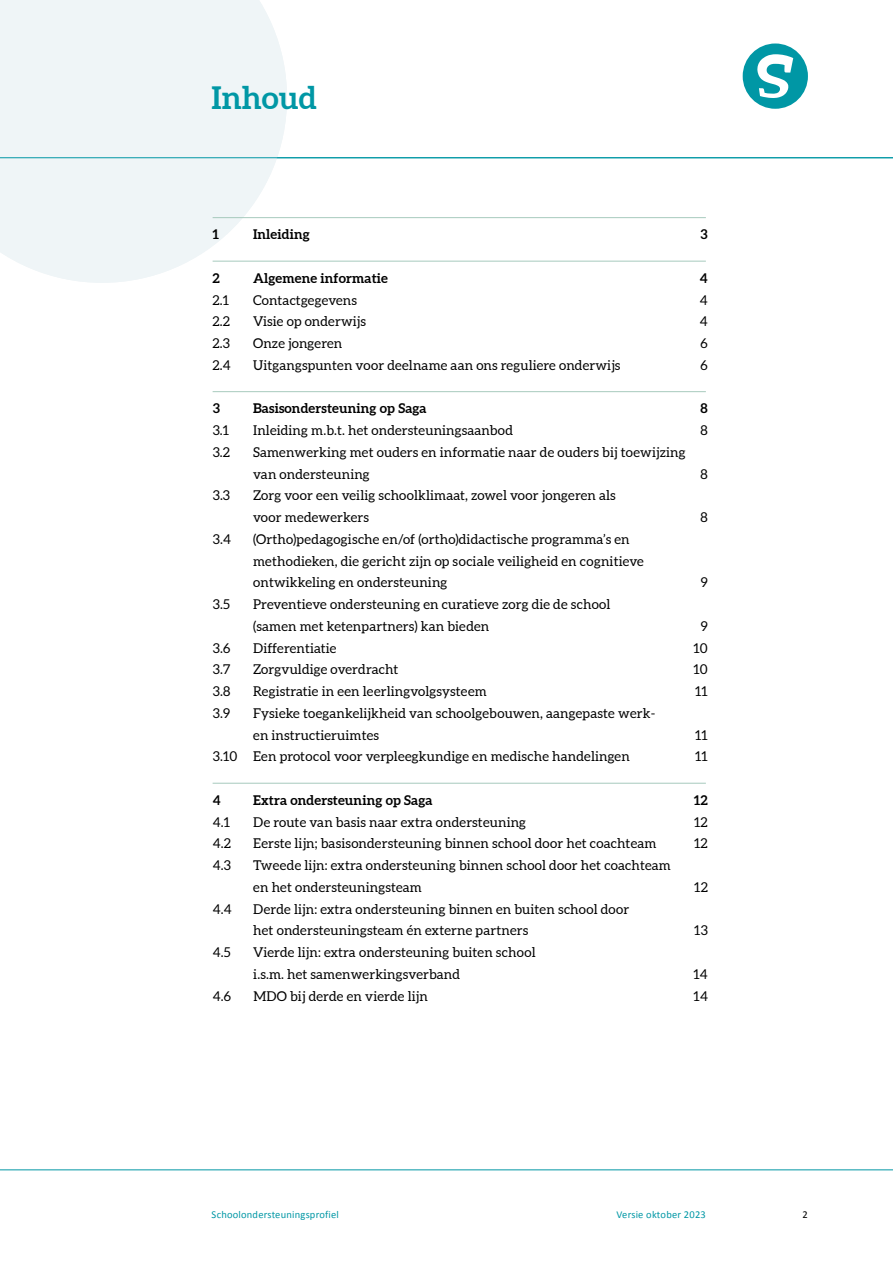
<style>
.page{position:relative;width:893px;height:1263px;background:#fff}
.page>*{position:absolute;margin:0;border:0;box-sizing:border-box;transform-origin:0 0}
.t1{font:700 31.5px "Aleo";color:#0097a5}
.t2{font:13.5px/21.8px "Aleo";letter-spacing:.01em;color:#000}
.t3{font:700 13.5px "Aleo";letter-spacing:.01em;color:#000}
.t4{font:10.5px "Calibri";letter-spacing:.02em;color:#0097a5}
.t5{font:10.5px "Calibri";color:#000}
</style>
<div class="page">
<hr style="left:0;top:1169px;width:893px;height:1px;background:#0097a5">
<div style="left:743px;top:44px;width:65px;height:65px;background:#0097a5;border-radius:50%"></div>
<svg style="left:757px;top:54px;width:36px;height:44px"></svg>
<svg style="left:0;top:0;width:287px;height:283px;fill:#eff5f7"></svg>
<hr style="left:0;top:157px;width:893px;height:1px;background:#0097a5">
<hr style="left:213px;top:217px;width:493px;height:1px;background:#a7cabd">
<hr style="left:213px;top:261px;width:493px;height:1px;background:#a7cabd">
<hr style="left:213px;top:391px;width:493px;height:1px;background:#a7cabd">
<hr style="left:213px;top:783px;width:493px;height:1px;background:#a7cabd">
<h1 class="t1" style="left:212px;top:78px;width:107px">Inhoud</h1>
<p class="t3" style="left:213px;top:226px;width:8px">1</p>
<p class="t3" style="left:253px;top:226px;width:58px">Inleiding</p>
<p class="t3" style="left:700px;top:226px;width:9px">3</p>
<p class="t3" style="left:213px;top:270px;width:9px">2</p>
<p class="t3" style="left:253px;top:270px;width:136px">Algemene informatie</p>
<p class="t3" style="left:700px;top:270px;width:9px">4</p>
<p class="t2" style="left:213px;top:289px;width:18px">2.1</p>
<p class="t2" style="left:253px;top:289px;width:105px">Contactgegevens</p>
<p class="t2" style="left:700px;top:289px;width:9px">4</p>
<p class="t2" style="left:213px;top:311px;width:19px">2.2</p>
<p class="t2" style="left:253px;top:311px;width:114px">Visie op onderwijs</p>
<p class="t2" style="left:700px;top:311px;width:9px">4</p>
<p class="t2" style="left:213px;top:333px;width:19px">2.3</p>
<p class="t2" style="left:253px;top:333px;width:91px">Onze jongeren</p>
<p class="t2" style="left:700px;top:333px;width:9px">6</p>
<p class="t2" style="left:213px;top:355px;width:20px">2.4</p>
<p class="t2" style="left:253px;top:355px;width:369px">Uitgangspunten voor deelname aan ons reguliere onderwijs</p>
<p class="t2" style="left:700px;top:355px;width:9px">6</p>
<p class="t3" style="left:213px;top:400px;width:9px">3</p>
<p class="t3" style="left:253px;top:400px;width:175px">Basisondersteuning op Saga</p>
<p class="t3" style="left:700px;top:400px;width:9px">8</p>
<p class="t2" style="left:213px;top:420px;width:18px">3.1</p>
<p class="t2" style="left:253px;top:420px;width:262px">Inleiding m.b.t. het ondersteuningsaanbod</p>
<p class="t2" style="left:700px;top:420px;width:9px">8</p>
<p class="t2" style="left:213px;top:442px;width:19px">3.2</p>
<p class="t2" style="left:253px;top:442px;width:434px">Samenwerking met ouders en informatie naar de ouders bij toewijzing van ondersteuning</p>
<p class="t2" style="left:700px;top:463px;width:9px">8</p>
<p class="t2" style="left:213px;top:485px;width:19px">3.3</p>
<p class="t2" style="left:253px;top:485px;width:364px">Zorg voor een veilig schoolklimaat, zowel voor jongeren als voor medewerkers</p>
<p class="t2" style="left:213px;top:529px;width:20px">3.4</p>
<p class="t2" style="left:253px;top:529px;width:392px">(Ortho)pedagogische en/of (ortho)didactische programma’s en methodieken, die gericht zijn op sociale veiligheid en cognitieve ontwikkeling en ondersteuning</p>
<p class="t2" style="left:213px;top:594px;width:19px">3.5</p>
<p class="t2" style="left:253px;top:594px;width:359px">Preventieve ondersteuning en curatieve zorg die de school (samen met ketenpartners) kan bieden</p>
<p class="t2" style="left:700px;top:507px;width:9px">8</p>
<p class="t2" style="left:701px;top:572px;width:9px">9</p>
<p class="t2" style="left:701px;top:616px;width:9px">9</p>
<p class="t2" style="left:213px;top:637px;width:19px">3.6</p>
<p class="t2" style="left:253px;top:637px;width:85px">Differentiatie</p>
<p class="t2" style="left:693px;top:637px;width:16px">10</p>
<p class="t2" style="left:213px;top:659px;width:19px">3.7</p>
<p class="t2" style="left:253px;top:659px;width:147px">Zorgvuldige overdracht</p>
<p class="t2" style="left:693px;top:659px;width:16px">10</p>
<p class="t2" style="left:213px;top:681px;width:19px">3.8</p>
<p class="t2" style="left:253px;top:681px;width:235px">Registratie in een leerlingvolgsysteem</p>
<p class="t2" style="left:695px;top:681px;width:14px">11</p>
<p class="t2" style="left:213px;top:703px;width:19px">3.9</p>
<p class="t2" style="left:253px;top:703px;width:404px">Fysieke toegankelijkheid van schoolgebouwen, aangepaste werk&shy;en instructieruimtes</p>
<p class="t2" style="left:695px;top:724px;width:14px">11</p>
<p class="t2" style="left:213px;top:746px;width:419px">3.10 Een protocol voor verpleegkundige en medische handelingen</p>
<p class="t2" style="left:695px;top:746px;width:14px">11</p>
<p class="t3" style="left:213px;top:792px;width:9px">4</p>
<p class="t3" style="left:253px;top:792px;width:181px">Extra ondersteuning op Saga</p>
<p class="t3" style="left:694px;top:792px;width:15px">12</p>
<p class="t2" style="left:213px;top:811px;width:19px">4.1</p>
<p class="t2" style="left:253px;top:811px;width:274px">De route van basis naar extra ondersteuning</p>
<p class="t2" style="left:694px;top:811px;width:15px">12</p>
<p class="t2" style="left:213px;top:833px;width:20px">4.2</p>
<p class="t2" style="left:253px;top:833px;width:405px">Eerste lijn; basisondersteuning binnen school door het coachteam</p>
<p class="t2" style="left:694px;top:833px;width:15px">12</p>
<p class="t2" style="left:213px;top:855px;width:20px">4.3</p>
<p class="t2" style="left:253px;top:855px;width:419px">Tweede lijn: extra ondersteuning binnen school door het coachteam en het ondersteuningsteam</p>
<p class="t2" style="left:694px;top:877px;width:15px">12</p>
<p class="t2" style="left:213px;top:898px;width:20px">4.4</p>
<p class="t2" style="left:253px;top:898px;width:377px">Derde lijn: extra ondersteuning binnen en buiten school door het ondersteuningsteam én externe partners</p>
<p class="t2" style="left:213px;top:942px;width:19px">4.5</p>
<p class="t2" style="left:253px;top:942px;width:284px">Vierde lijn: extra ondersteuning buiten school i.s.m. het samenwerkingsverband</p>
<p class="t2" style="left:694px;top:920px;width:15px">13</p>
<p class="t2" style="left:694px;top:964px;width:16px">14</p>
<p class="t2" style="left:213px;top:985px;width:20px">4.6</p>
<p class="t2" style="left:253px;top:985px;width:176px">MDO bij derde en vierde lijn</p>
<p class="t2" style="left:694px;top:985px;width:16px">14</p>
<p class="t4" style="left:212px;top:1208px;width:129px">Schoolondersteuningsprofiel</p>
<p class="t4" style="left:617px;top:1208px;width:91px">Versie oktober 2023</p>
<p class="t5" style="left:803px;top:1208px;width:7px">2</p>
</div>
